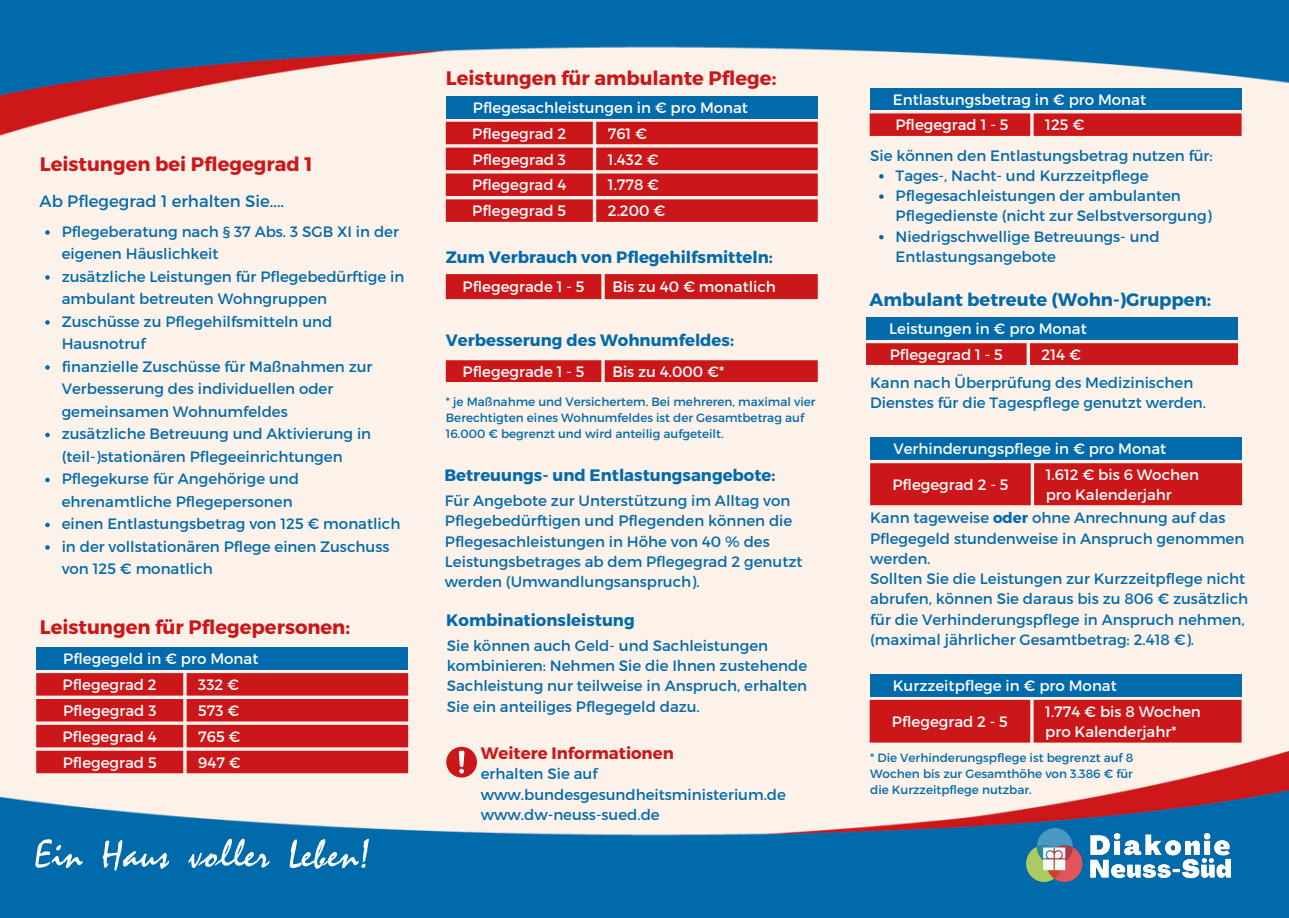
<style>
.page{position:relative;width:1289px;height:918px;background:#fff}
.page>*{position:absolute;margin:0;border:0;box-sizing:border-box;transform-origin:0 0}
.t1{font:50.85px "Mistral";color:#fff}
.t2{font:700 19.5px "Montserrat";color:#cc171a}
.t3{font:700 18px "Montserrat";color:#016aab}
.t4{font:700 16.5px "Montserrat";color:#016aab}
.t5{font:16.5px "Montserrat";color:#016aab}
.t6{font:700 16.5px "Montserrat";color:#cc171a}
.t7{font:15px/20.2px "Montserrat";color:#016aab}
.t8{font:15px "Montserrat";color:#fff}
.t9{font:12px/16px "Montserrat";color:#016aab}
.s1{font-weight:700}
</style>
<div class="page">
<div style="left:0;top:0;width:1288px;height:918px;background:#fdf2e9"></div>
<svg style="left:45px;top:230px;width:5px;height:5px"></svg>
<svg style="left:45px;top:275px;width:5px;height:5px"></svg>
<svg style="left:45px;top:320px;width:5px;height:5px"></svg>
<svg style="left:45px;top:365px;width:5px;height:5px"></svg>
<svg style="left:45px;top:433px;width:5px;height:4px"></svg>
<svg style="left:45px;top:478px;width:5px;height:4px"></svg>
<svg style="left:45px;top:523px;width:5px;height:4px"></svg>
<svg style="left:45px;top:545px;width:5px;height:5px"></svg>
<div style="left:36px;top:647px;width:372px;height:23px;background:#016aab"></div>
<svg style="left:36px;top:673px;width:372px;height:73px;background:#d12e2f"></svg>
<svg style="left:446px;top:147px;width:371px;height:75px;background:#d12e30"></svg>
<div style="left:446px;top:274px;width:371px;height:25px;background:#cc171a"></div>
<div style="left:446px;top:360px;width:371px;height:22px;background:#cc171a"></div>
<div style="left:865px;top:317px;width:372px;height:23px;background:#016aab"></div>
<div style="left:866px;top:343px;width:371px;height:22px;background:#cc171a"></div>
<div style="left:870px;top:437px;width:371px;height:23px;background:#016aab"></div>
<div style="left:870px;top:463px;width:371px;height:42px;background:#cc171a"></div>
<div style="left:869px;top:674px;width:372px;height:22px;background:#016aab"></div>
<div style="left:869px;top:700px;width:372px;height:43px;background:#cc171a"></div>
<svg style="left:879px;top:174px;width:4px;height:5px"></svg>
<svg style="left:879px;top:194px;width:4px;height:5px"></svg>
<svg style="left:879px;top:235px;width:4px;height:4px"></svg>
<div style="left:0;top:885px;width:1288px;height:33px;background:#016aab"></div>
<img style="left:0;top:42px;width:1288px;height:103px">
<div style="left:0;top:0;width:1288px;height:42px;background:#016aab"></div>
<img style="left:0;top:746px;width:1288px;height:139px">
<img style="left:1025px;top:829px;width:205px;height:53px">
<h2 class="t2" style="left:40px;top:151px;width:274px">Leistungen bei Pflegegrad 1</h2>
<p class="t5" style="left:40px;top:191px;width:246px">Ab Pflegegrad 1 erhalten Sie....</p>
<p class="t7" style="left:62px;top:220px;width:339px;line-height:22.5px">Pflegeberatung nach § 37 Abs. 3 SGB XI in der eigenen Häuslichkeit</p>
<p class="t7" style="left:62px;top:265px;width:344px;line-height:22.5px">zusätzliche Leistungen für Pflegebedürftige in ambulant betreuten Wohngruppen</p>
<p class="t7" style="left:62px;top:310px;width:272px;line-height:22.5px">Zuschüsse zu Pflegehilfsmitteln und<br>Hausnotruf</p>
<p class="t7" style="left:62px;top:355px;width:312px;line-height:22.5px">finanzielle Zuschüsse für Maßnahmen zur<br>Verbesserung des individuellen oder gemeinsamen Wohnumfeldes</p>
<p class="t7" style="left:62px;top:422px;width:311px;line-height:22.5px">zusätzliche Betreuung und Aktivierung in (teil-)stationären Pflegeeinrichtungen</p>
<p class="t7" style="left:62px;top:467px;width:239px;line-height:22.5px">Pflegekurse für Angehörige und ehrenamtliche Pflegepersonen</p>
<p class="t7" style="left:62px;top:513px;width:340px">einen Entlastungsbetrag von 125 € monatlich</p>
<p class="t7" style="left:62px;top:535px;width:329px;line-height:22.5px">in der vollstationären Pflege einen Zuschuss von 125 € monatlich</p>
<p class="t2" style="left:40px;top:615px;width:312px">Leistungen für Pflegepersonen:</p>
<p class="t8" style="left:63px;top:649px;width:197px">Pflegegeld in € pro Monat</p>
<p class="t8" style="left:63px;top:675px;width:96px">Pflegegrad 2</p>
<h4 class="t8" style="left:198px;top:675px;width:42px">332 €</h4>
<p class="t8" style="left:63px;top:701px;width:95px">Pflegegrad 3</p>
<p class="t8" style="left:198px;top:701px;width:42px">573 €</p>
<p class="t8" style="left:63px;top:727px;width:96px">Pflegegrad 4</p>
<h2 class="t8" style="left:198px;top:727px;width:44px">765 €</h2>
<h4 class="t8" style="left:63px;top:753px;width:95px">Pflegegrad 5</h4>
<p class="t8" style="left:198px;top:753px;width:44px">947 €</p>
<h4 class="t1" style="left:35px;top:829px;width:337px">Ein Haus voller Leben!</h4>
<p class="t2" style="left:446px;top:65px;width:332px">Leistungen für ambulante Pflege:</p>
<p class="t8" style="left:473px;top:98px;width:277px">Pflegesachleistungen in € pro Monat</p>
<p class="t8" style="left:472px;top:124px;width:96px">Pflegegrad 2</p>
<p class="t8" style="left:607px;top:124px;width:41px">761 €</p>
<p class="t8" style="left:472px;top:149px;width:95px">Pflegegrad 3</p>
<p class="t8" style="left:607px;top:149px;width:52px">1.432 €</p>
<h3 class="t8" style="left:472px;top:175px;width:96px">Pflegegrad 4</h3>
<p class="t8" style="left:607px;top:175px;width:53px">1.778 €</p>
<p class="t8" style="left:472px;top:201px;width:95px">Pflegegrad 5</p>
<h2 class="t8" style="left:607px;top:201px;width:59px">2.200 €</h2>
<p class="t4" style="left:446px;top:247px;width:328px">Zum Verbrauch von Pflegehilfsmitteln:</p>
<p class="t8" style="left:462px;top:277px;width:123px">Pflegegrade 1 - 5</p>
<p class="t8" style="left:612px;top:277px;width:165px">Bis zu 40 € monatlich</p>
<h3 class="t4" style="left:446px;top:329px;width:290px">Verbesserung des Wohnumfeldes:</h3>
<p class="t8" style="left:462px;top:362px;width:123px">Pflegegrade 1 - 5</p>
<p class="t8" style="left:612px;top:362px;width:113px">Bis zu 4.000 €*</p>
<h4 class="t9" style="left:446px;top:393px;width:371px">* je Maßnahme und Versichertem. Bei mehreren, maximal vier<br>Berechtigten eines Wohnumfeldes ist der Gesamtbetrag auf<br>16.000 € begrenzt und wird anteilig aufgeteilt.</h4>
<p class="t4" style="left:444px;top:464px;width:332px">Betreuungs- und Entlastungsangebote:</p>
<p class="t7" style="left:445px;top:490px;width:359px">Für Angebote zur Unterstützung im Alltag von Pflegebedürftigen und Pflegenden können die Pflegesachleistungen in Höhe von 40 % des Leistungsbetrages ab dem Pflegegrad 2 genutzt werden (Umwandlungsanspruch).</p>
<h3 class="t4" style="left:446px;top:609px;width:190px">Kombinationsleistung</h3>
<p class="t7" style="left:446px;top:635px;width:362px">Sie können auch Geld- und Sachleistungen kombinieren: Nehmen Sie die Ihnen zustehende Sachleistung nur teilweise in Anspruch, erhalten Sie ein anteiliges Pflegegeld dazu.</p>
<p class="t6" style="left:480px;top:743px;width:194px">Weitere Informationen</p>
<p class="t7" style="left:480px;top:763px;width:307px">erhalten Sie auf www.bundesgesundheitsministerium.de www.dw-neuss-sued.de</p>
<p class="t8" style="left:892px;top:90px;width:255px">Entlastungsbetrag in € pro Monat</p>
<p class="t8" style="left:895px;top:115px;width:114px">Pflegegrad 1 - 5</p>
<p class="t8" style="left:1045px;top:115px;width:40px">125 €</p>
<p class="t7" style="left:870px;top:144px;width:344px">Sie können den Entlastungsbetrag nutzen für:</p>
<p class="t7" style="left:895px;top:165px;width:254px">Tages-, Nacht- und Kurzzeitpflege</p>
<p class="t7" style="left:895px;top:185px;width:317px">Pflegesachleistungen der ambulanten<br>Pflegedienste (nicht zur Selbstversorgung)</p>
<p class="t7" style="left:895px;top:225px;width:265px">Niedrigschwellige Betreuungs- und<br>Entlastungsangebote</p>
<p class="t3" style="left:869px;top:288px;width:343px">Ambulant betreute (Wohn-)Gruppen:</p>
<h3 class="t8" style="left:889px;top:319px;width:199px">Leistungen in € pro Monat</h3>
<h4 class="t8" style="left:889px;top:345px;width:114px">Pflegegrad 1 - 5</h4>
<h4 class="t8" style="left:1041px;top:345px;width:41px">214 €</h4>
<p class="t7" style="left:870px;top:372px;width:337px">Kann nach Überprüfung des Medizinischen<br>Dienstes für die Tagespflege genutzt werden.</p>
<h3 class="t8" style="left:893px;top:439px;width:274px">Verhinderungspflege in € pro Monat</h3>
<h2 class="t8" style="left:892px;top:475px;width:117px">Pflegegrad 2 - 5</h2>
<h4 class="t8" style="left:1045px;top:465px;width:155px">1.612 € bis 6 Wochen</h4>
<p class="t8" style="left:1045px;top:485px;width:128px">pro Kalenderjahr</p>
<p class="t7" style="left:870px;top:507px;width:379px">Kann tageweise <span class="s1">oder</span> ohne Anrechnung auf das Pflegegeld stundenweise in Anspruch genommen werden.<br>Sollten Sie die Leistungen zur Kurzzeitpflege nicht abrufen, können Sie daraus bis zu 806 € zusätzlich für die Verhinderungspflege in Anspruch nehmen, (maximal jährlicher Gesamtbetrag: 2.418 €).</p>
<p class="t8" style="left:892px;top:676px;width:225px">Kurzzeitpflege in € pro Monat</p>
<p class="t8" style="left:891px;top:712px;width:117px">Pflegegrad 2 - 5</p>
<p class="t8" style="left:1045px;top:702px;width:157px">1.774 € bis 8 Wochen</p>
<p class="t8" style="left:1045px;top:722px;width:133px">pro Kalenderjahr*</p>
<p class="t9" style="left:870px;top:750px;width:265px;text-align:justify">* Die Verhinderungspflege ist begrenzt auf 8<br>Wochen bis zur Gesamthöhe von 3.386 € für die Kurzzeitpflege nutzbar.</p>
</div>
